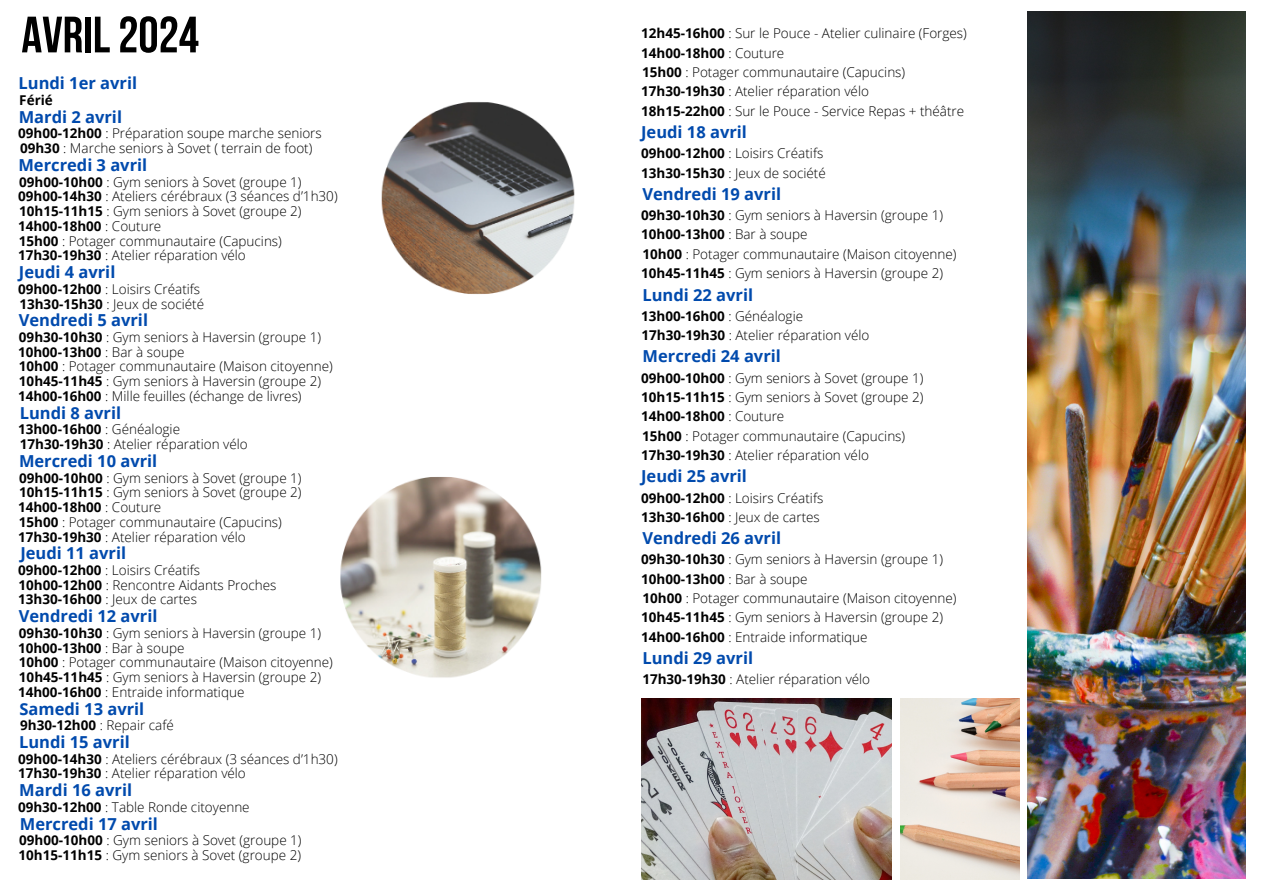
<style>
.page{position:relative;width:1263px;height:894px;background:#fff}
.page>*{position:absolute;margin:0;border:0;box-sizing:border-box;transform-origin:0 0}
.t1{font:51px "Bebas Neue Cyrillic";color:#000}
.t2{font:700 16.5px "Open Sans";color:#004aad}
.t3{font:300 13.5px "Open Sans";color:#000}
.t4{font:700 13.5px "Open Sans";color:#000}
.s1{font-weight:700}
.s2{font-weight:300}
</style>
<div class="page">
<img style="left:1027px;top:11px;width:218px;height:867px">
<img style="left:900px;top:698px;width:119px;height:181px">
<img style="left:641px;top:698px;width:251px;height:181px">
<img style="left:381px;top:102px;width:194px;height:192px">
<img style="left:340px;top:477px;width:202px;height:201px">
<h1 class="t1" style="left:21px;top:14px;width:179px">AVRIL2024</h1>
<h2 class="t2" style="left:19px;top:72px;width:120px">Lundi 1er avril</h2>
<p class="t2" style="left:19px;top:105px;width:105px">Mardi 2 avril</p>
<h3 class="t3" style="left:20px;top:139px;width:294px"><span class="s1">09h30</span> : Marche seniors à Sovet ( terrain de foot)</h3>
<p class="t4" style="left:19px;top:91px;width:35px">Férié</p>
<p class="t3" style="left:18px;top:124px;width:305px"><span class="s1">09h00-12h00</span> : Préparation soupe marche seniors</p>
<p class="t2" style="left:18px;top:153px;width:130px">Mercredi 3 avril</p>
<p class="t3" style="left:19px;top:172px;width:284px"><span class="s1">09h00-10h00</span> : Gym seniors à Sovet (groupe 1)</p>
<p class="t3" style="left:19px;top:202px;width:284px"><span class="s1">10h15-11h15</span> : Gym seniors à Sovet (groupe 2)</p>
<p class="t4" style="left:18px;top:216px;width:145px">14h00-18h00 <span class="s2">: Couture</span></p>
<h2 class="t3" style="left:18px;top:187px;width:321px"><span class="s1">09h00-14h30</span> : Ateliers cérébraux (3 séances d’1h30)</h2>
<p class="t3" style="left:19px;top:231px;width:265px"><span class="s1">15h00</span> : Potager communautaire (Capucins)</p>
<p class="t3" style="left:18px;top:246px;width:229px"><span class="s1">17h30-19h30</span> : Atelier réparation vélo</p>
<p class="t2" style="left:19px;top:260px;width:98px">Jeudi 4 avril</p>
<p class="t3" style="left:18px;top:279px;width:184px"><span class="s1">09h00-12h00</span> : Loisirs Créatifs</p>
<h2 class="t3" style="left:19px;top:294px;width:186px"><span class="s1">13h30-15h30</span> : Jeux de société</h2>
<p class="t2" style="left:19px;top:308px;width:131px">Vendredi 5 avril</p>
<p class="t4" style="left:18px;top:342px;width:168px">10h00-13h00 <span class="s2">: Bar à soupe</span></p>
<h2 class="t3" style="left:19px;top:327px;width:304px"><span class="s1">09h30-10h30</span> : Gym seniors à Haversin (groupe 1)</h2>
<p class="t3" style="left:19px;top:371px;width:304px"><span class="s1">10h45-11h45</span> : Gym seniors à Haversin (groupe 2)</p>
<p class="t3" style="left:19px;top:357px;width:316px"><span class="s1">10h00</span> : Potager communautaire (Maison citoyenne)</p>
<p class="t3" style="left:18px;top:386px;width:285px"><span class="s1">14h00-16h00</span> : Mille feuilles (échange de livres)</p>
<h2 class="t2" style="left:20px;top:401px;width:103px">Lundi 8 avril</h2>
<h2 class="t4" style="left:18px;top:420px;width:164px">13h00-16h00 <span class="s2">: Généalogie</span></h2>
<p class="t3" style="left:20px;top:434px;width:229px"><span class="s1">17h30-19h30</span> : Atelier réparation vélo</p>
<p class="t2" style="left:19px;top:449px;width:140px">Mercredi 10 avril</p>
<p class="t3" style="left:19px;top:468px;width:284px"><span class="s1">09h00-10h00</span> : Gym seniors à Sovet (groupe 1)</p>
<p class="t3" style="left:19px;top:482px;width:284px"><span class="s1">10h15-11h15</span> : Gym seniors à Sovet (groupe 2)</p>
<p class="t4" style="left:18px;top:497px;width:145px">14h00-18h00 <span class="s2">: Couture</span></p>
<p class="t3" style="left:19px;top:512px;width:265px"><span class="s1">15h00</span> : Potager communautaire (Capucins)</p>
<h2 class="t3" style="left:18px;top:527px;width:229px"><span class="s1">17h30-19h30</span> : Atelier réparation vélo</h2>
<p class="t2" style="left:20px;top:541px;width:107px">Jeudi 11 avril</p>
<p class="t3" style="left:19px;top:575px;width:259px"><span class="s1">10h00-12h00</span> : Rencontre Aidants Proches</p>
<h2 class="t2" style="left:19px;top:604px;width:140px">Vendredi 12 avril</h2>
<p class="t3" style="left:18px;top:560px;width:184px"><span class="s1">09h00-12h00</span> : Loisirs Créatifs</p>
<p class="t3" style="left:18px;top:590px;width:180px"><span class="s1">13h30-16h00</span> : Jeux de cartes</p>
<p class="t3" style="left:19px;top:623px;width:304px"><span class="s1">09h30-10h30</span> : Gym seniors à Haversin (groupe 1)</p>
<p class="t3" style="left:19px;top:667px;width:304px"><span class="s1">10h45-11h45</span> : Gym seniors à Haversin (groupe 2)</p>
<p class="t4" style="left:18px;top:638px;width:168px">10h00-13h00 <span class="s2">: Bar à soupe</span></p>
<p class="t3" style="left:19px;top:652px;width:316px"><span class="s1">10h00</span> : Potager communautaire (Maison citoyenne)</p>
<p class="t3" style="left:18px;top:682px;width:228px"><span class="s1">14h00-16h00</span> : Entraide informatique</p>
<p class="t2" style="left:20px;top:697px;width:126px">Samedi 13 avril</p>
<p class="t3" style="left:20px;top:715px;width:155px"><span class="s1">9h30-12h00</span> : Repair café</p>
<h2 class="t2" style="left:19px;top:730px;width:112px">Lundi 15 avril</h2>
<p class="t3" style="left:18px;top:763px;width:229px"><span class="s1">17h30-19h30</span> : Atelier réparation vélo</p>
<p class="t2" style="left:19px;top:778px;width:114px">Mardi 16 avril</p>
<p class="t3" style="left:18px;top:797px;width:233px"><span class="s1">09h30-12h00</span> : Table Ronde citoyenne</p>
<h2 class="t3" style="left:18px;top:749px;width:321px"><span class="s1">09h00-14h30</span> : Ateliers cérébraux (3 séances d’1h30)</h2>
<h2 class="t2" style="left:20px;top:811px;width:140px">Mercredi 17 avril</h2>
<p class="t3" style="left:19px;top:830px;width:284px"><span class="s1">09h00-10h00</span> : Gym seniors à Sovet (groupe 1)</p>
<h2 class="t3" style="left:19px;top:845px;width:284px"><span class="s1">10h15-11h15</span> : Gym seniors à Sovet (groupe 2)</h2>
<p class="t3" style="left:641px;top:24px;width:327px"><span class="s1">12h45-16h00</span> : Sur le Pouce - Atelier culinaire (Forges)</p>
<p class="t4" style="left:641px;top:43px;width:145px">14h00-18h00 <span class="s2">: Couture</span></p>
<p class="t3" style="left:642px;top:63px;width:265px"><span class="s1">15h00</span> : Potager communautaire (Capucins)</p>
<p class="t3" style="left:641px;top:101px;width:325px"><span class="s1">18h15-22h00</span> : Sur le Pouce - Service Repas + théâtre</p>
<p class="t3" style="left:641px;top:82px;width:229px"><span class="s1">17h30-19h30</span> : Atelier réparation vélo</p>
<h2 class="t2" style="left:641px;top:120px;width:107px">Jeudi 18 avril</h2>
<p class="t3" style="left:641px;top:144px;width:184px"><span class="s1">09h00-12h00</span> : Loisirs Créatifs</p>
<h2 class="t3" style="left:641px;top:163px;width:186px"><span class="s1">13h30-15h30</span> : Jeux de société</h2>
<p class="t2" style="left:642px;top:182px;width:140px">Vendredi 19 avril</p>
<p class="t3" style="left:641px;top:206px;width:304px"><span class="s1">09h30-10h30</span> : Gym seniors à Haversin (groupe 1)</p>
<h2 class="t4" style="left:641px;top:225px;width:168px">10h00-13h00 <span class="s2">: Bar à soupe</span></h2>
<h2 class="t3" style="left:642px;top:244px;width:316px"><span class="s1">10h00</span> : Potager communautaire (Maison citoyenne)</h2>
<p class="t3" style="left:641px;top:264px;width:304px"><span class="s1">10h45-11h45</span> : Gym seniors à Haversin (groupe 2)</p>
<p class="t2" style="left:642px;top:283px;width:112px">Lundi 22 avril</p>
<h2 class="t4" style="left:641px;top:306px;width:164px">13h00-16h00 <span class="s2">: Généalogie</span></h2>
<p class="t3" style="left:641px;top:325px;width:229px"><span class="s1">17h30-19h30</span> : Atelier réparation vélo</p>
<p class="t2" style="left:643px;top:345px;width:140px">Mercredi 24 avril</p>
<p class="t3" style="left:641px;top:368px;width:284px"><span class="s1">09h00-10h00</span> : Gym seniors à Sovet (groupe 1)</p>
<p class="t3" style="left:641px;top:387px;width:284px"><span class="s1">10h15-11h15</span> : Gym seniors à Sovet (groupe 2)</p>
<p class="t4" style="left:641px;top:407px;width:145px">14h00-18h00 <span class="s2">: Couture</span></p>
<p class="t3" style="left:642px;top:426px;width:265px"><span class="s1">15h00</span> : Potager communautaire (Capucins)</p>
<p class="t3" style="left:641px;top:445px;width:229px"><span class="s1">17h30-19h30</span> : Atelier réparation vélo</p>
<p class="t2" style="left:641px;top:464px;width:107px">Jeudi 25 avril</p>
<p class="t3" style="left:641px;top:488px;width:184px"><span class="s1">09h00-12h00</span> : Loisirs Créatifs</p>
<p class="t3" style="left:641px;top:507px;width:180px"><span class="s1">13h30-16h00</span> : Jeux de cartes</p>
<p class="t2" style="left:642px;top:526px;width:140px">Vendredi 26 avril</p>
<h2 class="t4" style="left:641px;top:569px;width:168px">10h00-13h00 <span class="s2">: Bar à soupe</span></h2>
<p class="t3" style="left:641px;top:550px;width:304px"><span class="s1">09h30-10h30</span> : Gym seniors à Haversin (groupe 1)</p>
<p class="t3" style="left:642px;top:588px;width:316px"><span class="s1">10h00</span> : Potager communautaire (Maison citoyenne)</p>
<p class="t3" style="left:641px;top:607px;width:304px"><span class="s1">10h45-11h45</span> : Gym seniors à Haversin (groupe 2)</p>
<p class="t3" style="left:641px;top:627px;width:228px"><span class="s1">14h00-16h00</span> : Entraide informatique</p>
<h2 class="t2" style="left:642px;top:646px;width:112px">Lundi 29 avril</h2>
<p class="t3" style="left:642px;top:669px;width:229px"><span class="s1">17h30-19h30</span> : Atelier réparation vélo</p>
</div>
